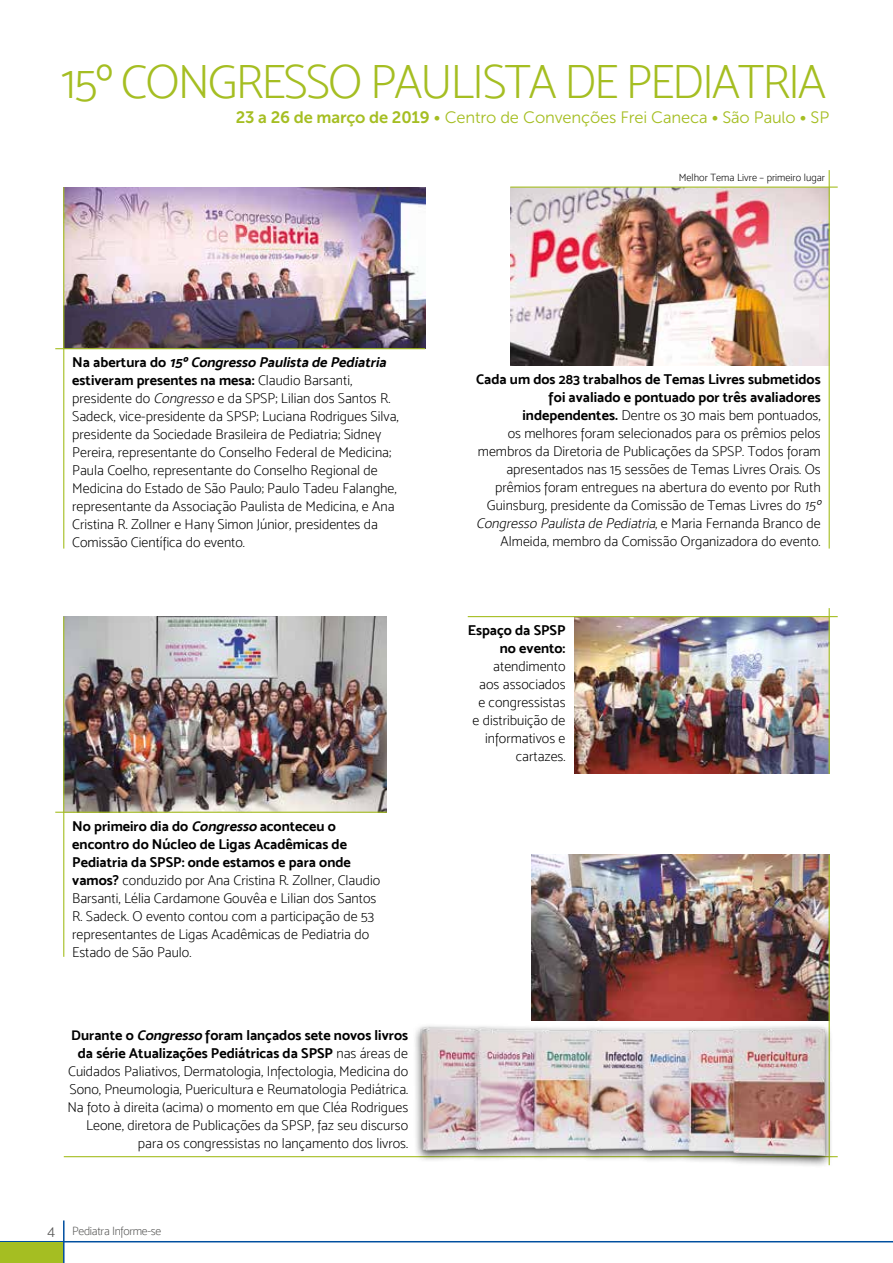
<style>
.page{position:relative;width:893px;height:1263px;background:#fff}
.page>*{position:absolute;margin:0;border:0;box-sizing:border-box;transform-origin:0 0}
.t1{font:48px "Mosk Extra Light 200";letter-spacing:-.04em;color:#a5be22}
.t2{font:16.5px "Museo Sans 300";letter-spacing:-.01em;color:#a5be22}
.t3{font:14.25px/18px "Mosk Extra Light 200";color:#000;text-align:right}
.t4{font:14.25px/18px "Mosk Bold 700";color:#000;text-align:right}
.t5{font:12px "Mosk Extra Light 200";letter-spacing:-.025em;color:#575756}
.t6{font:10.5px "Mosk Extra Light 200";color:#000}
.s1{font-family:"Museo Sans 700"}
.s2{font-style:italic}
.s3{font-family:"Mosk Extra Light 200"}
.s4{font-family:"Mosk Bold 700"}
.s5{font-family:"Mosk Light 300";font-size:15px}
</style>
<div class="page">
<hr style="left:0;top:1241px;width:893px;height:1px;background:#004f9f">
<hr style="left:63px;top:1220px;width:2px;height:43px;background:#004f9f">
<img style="left:531px;top:855px;width:298px;height:161px">
<img style="left:64px;top:617px;width:323px;height:195px">
<img style="left:574px;top:617px;width:255px;height:157px">
<img style="left:510px;top:188px;width:319px;height:178px">
<img style="left:64px;top:187px;width:361px;height:161px">
<hr style="left:64px;top:1156px;width:774px;height:1px;background:#a5be22">
<hr style="left:829px;top:855px;width:1px;height:310px;background:#a5be22">
<div style="left:0;top:1242px;width:63px;height:21px;background:#a5be22"></div>
<hr style="left:510px;top:187px;width:328px;height:1px;background:#a5be22">
<hr style="left:829px;top:170px;width:1px;height:379px;background:#a5be22">
<hr style="left:55px;top:348px;width:370px;height:1px;background:#a5be22">
<hr style="left:63px;top:187px;width:1px;height:362px;background:#a5be22">
<hr style="left:55px;top:812px;width:332px;height:1px;background:#a5be22">
<hr style="left:63px;top:617px;width:1px;height:340px;background:#a5be22">
<hr style="left:468px;top:616px;width:370px;height:1px;background:#a5be22">
<hr style="left:829px;top:608px;width:1px;height:166px;background:#a5be22">
<img style="left:412px;top:1016px;width:426px;height:149px">
<h1 class="t1" style="left:62px;top:54px;width:766px">15º CONGRESSO PAULISTA DE PEDIATRIA</h1>
<p class="t2" style="left:236px;top:108px;width:595px"><span class="s1">23 a 26 de março de 2019</span> • Centro de Convenções Frei Caneca • São Paulo • SP</p>
<p class="t6" style="left:679px;top:171px;width:148px">Melhor Tema Livre – primeiro lugar</p>
<p class="t4" style="left:72px;top:353px;width:318px;text-align:left">N a a b e r t u r a d o <span class="s2">15ºCongresso Paulista de Pediatria </span>estiveram presentes na mesa: <span class="s3">Claudio Barsanti,</span></p>
<p class="t3" style="left:72px;top:389px;width:328px;text-align:left">presidente do <span class="s2">Congresso</span> e da SPSP; Lilian dos Santos R.<br>Sadeck, vice-presidente da SPSP; Luciana Rodrigues Silva, presidente da Sociedade Brasileira de Pediatria; Sidney Pereira, representante do Conselho Federal de Medicina; Paula Coelho, representante do Conselho Regional de Medicina do Estado de São Paulo; Paulo Tadeu Falanghe, representante da Associação Paulista de Medicina, e Ana Cristina R. Zollner e Hany Simon Júnior, presidentes da Comissão Científica do evento.</p>
<p class="t4" style="left:72px;top:817px;width:280px;text-align:left">No primeiro dia do <span class="s2">Congresso</span> aconteceu o encontro do Núcleo de Ligas Acadêmicas de<br>Pediatria da SPSP: onde estamos e para onde</p>
<p class="t3" style="left:72px;top:871px;width:309px;text-align:left"><span class="s4">vamos?</span> conduzido por Ana Cristina R. Zollner, Claudio Barsanti, Lélia Cardamone Gouvêa e Lilian dos Santos R. Sadeck. O evento contou com a participação de 53 representantes de Ligas Acadêmicas de Pediatria do Estado de São Paulo.</p>
<p class="t4" style="left:71px;top:1026px;width:338px;text-align:center">Durante o <span class="s2">Congresso</span> foram lançados sete novos livros da série Atualizações Pediátricas da SPSP <span class="s3">nas áreas de</span></p>
<p class="t3" style="left:67px;top:1062px;width:342px">Cuidados Paliativos, Dermatologia, Infectologia, Medicina do Sono, Pneumologia, Puericultura e Reumatologia Pediátrica.<br>Na foto à direita (acima) o momento em que Cléa Rodrigues Leone, diretora de Publicações da SPSP, faz seu discurso para os congressistas no lançamento dos livros.</p>
<p class="t5" style="left:48px;top:1224px;width:115px"><span class="s5">4</span> Pediatra Informe-se</p>
<p class="t4" style="left:476px;top:370px;width:346px">Cada um dos 283 trabalhos de Temas Livres submetidos foi avaliado e pontuado por três avaliadores</p>
<p class="t3" style="left:476px;top:406px;width:349px"><span class="s4">independentes.</span> Dentre os 30 mais bem pontuados,<br>os melhores foram selecionados para os prêmios pelos membros da Diretoria de Publicações da SPSP. Todos foram apresentados nas 15 sessões de Temas Livres Orais. Os prêmios foram entregues na abertura do evento por Ruth Guinsburg, presidente da Comissão de Temas Livres do <span class="s2">15º Congresso Paulista de Pediatria</span>, e M a r i a F e r n a n d a B r a n c o d e Almeida, membro da Comissão Organizadora do evento.</p>
<p class="t4" style="left:468px;top:621px;width:99px">Espaço da SPSP no evento:</p>
<p class="t3" style="left:472px;top:657px;width:95px">atendimento aos associados e congressistas e distribuição de informativos e cartazes.</p>
</div>
